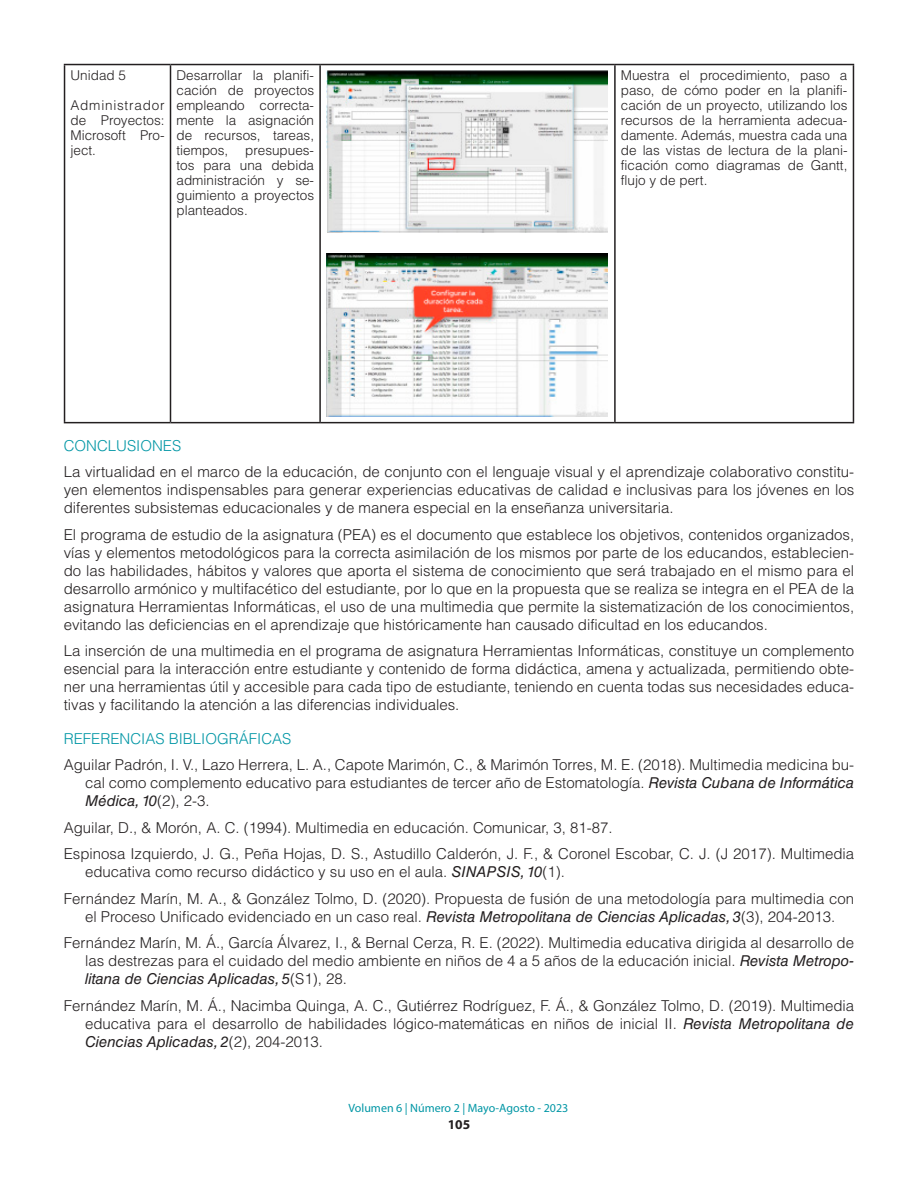
<style>
.page{position:relative;width:918px;height:1188px;background:#fff}
.page>*{position:absolute;margin:0;border:0;box-sizing:border-box;transform-origin:0 0}
.t1{font:300 15px/18px "Helvetica LT Std";color:#231f20;text-align:justify}
.t2{font:300 15px "Helvetica LT Std";color:#0096a5}
.t3{font:300 13.5px/15px "Helvetica LT Std";color:#231f20;text-align:justify}
.t4{font:700 13.5px "Myriad Pro";color:#231f20}
.t5{font:12px "Myriad Pro";color:#0096a5}
.s1{font-weight:400;font-style:italic}
</style>
<div class="page">
<hr style="left:64px;top:64px;width:107px;height:1px;background:#231f20">
<hr style="left:64px;top:65px;width:1px;height:357px;background:#231f20">
<hr style="left:171px;top:64px;width:149px;height:1px;background:#231f20">
<hr style="left:170px;top:65px;width:1px;height:357px;background:#231f20">
<hr style="left:320px;top:64px;width:295px;height:1px;background:#231f20">
<hr style="left:319px;top:65px;width:2px;height:357px;background:#231f20">
<hr style="left:615px;top:64px;width:239px;height:1px;background:#231f20">
<hr style="left:614px;top:65px;width:2px;height:357px;background:#231f20">
<hr style="left:853px;top:65px;width:1px;height:357px;background:#231f20">
<hr style="left:64px;top:422px;width:107px;height:1px;background:#231f20">
<hr style="left:171px;top:422px;width:149px;height:1px;background:#231f20">
<hr style="left:320px;top:422px;width:295px;height:1px;background:#231f20">
<hr style="left:615px;top:422px;width:239px;height:1px;background:#231f20">
<img style="left:326px;top:71px;width:282px;height:162px">
<img style="left:326px;top:254px;width:282px;height:163px">
<p class="t3" style="left:71px;top:68px;width:57px">Unidad 5</p>
<p class="t3" style="left:71px;top:98px;width:95px">Administrador de Proyectos:<br>Microsoft Pro&shy;ject.</p>
<p class="t3" style="left:177px;top:68px;width:139px">Desarrollar la planifi&shy;cación de proyectos empleando correcta&shy;mente la asignación de recursos, tareas, tiempos,</p>
<p class="t3" style="left:177px;top:143px;width:139px;text-indent:69px">presupues&shy;tos para una debida administración y se&shy;guimiento a proyectos planteados.</p>
<p class="t3" style="left:621px;top:68px;width:228px">Muestra el procedimiento, paso a paso, de cómo poder en la planifi&shy;cación de un proyecto, utilizando los recursos de la herramienta adecua&shy;damente. Además, muestra cada una de las vistas de lectura de la plani&shy;ficación como diagramas de Gantt, flujo y de pert.</p>
<p class="t2" style="left:64px;top:436px;width:119px">CONCLUSIONES</p>
<p class="t1" style="left:64px;top:463px;width:792px">La virtualidad en el marco de la educación, de conjunto con el lenguaje visual y el aprendizaje colaborativo constitu&shy;yen elementos indispensables para generar experiencias educativas de calidad e inclusivas para los jóvenes en los diferentes subsistemas educacionales y de manera especial en la enseñanza universitaria.</p>
<p class="t1" style="left:64px;top:525px;width:792px">El programa de estudio de la asignatura (PEA) es el documento que establece los objetivos, contenidos organizados, vías y elementos metodológicos para la correcta asimilación de los mismos por parte de los educandos, establecien&shy;do las habilidades, hábitos y valores que aporta el sistema de conocimiento que será trabajado en el mismo para el desarrollo armónico y multifacético del estudiante, por lo que en la propuesta que se realiza se integra en el PEA de la asignatura Herramientas Informáticas, el uso de una multimedia que permite la sistematización de los conocimientos, evitando las deficiencias en el aprendizaje que históricamente han causado dificultad en los educandos.</p>
<p class="t1" style="left:64px;top:642px;width:792px">La inserción de una multimedia en el programa de asignatura Herramientas Informáticas, constituye un complemento esencial para la interacción entre estudiante y contenido de forma didáctica, amena y actualizada, permitiendo obte&shy;ner una herramientas útil y accesible para cada tipo de estudiante, teniendo en cuenta todas sus necesidades educa&shy;tivas y facilitando la atención a las diferencias individuales.</p>
<p class="t2" style="left:64px;top:729px;width:229px">REFERENCIAS BIBLIOGRÁFICAS</p>
<p class="t1" style="left:85px;top:756px;width:771px;text-indent:-21px">Aguilar Padrón, I. V., Lazo Herrera, L. A., Capote Marimón, C., &amp; Marimón Torres, M. E. (2018). Multimedia medicina bu&shy;cal como complemento educativo para estudiantes de tercer año de Estomatología. <span class="s1">Revista Cubana de Informática Médica, 10</span>(2), 2-3.</p>
<p class="t1" style="left:64px;top:814px;width:792px;line-height:26.5px">Aguilar, D., &amp; Morón, A. C. (1994). Multimedia en educación. Comunicar, 3, 81-87.<br>Espinosa Izquierdo, J. G., Peña Hojas, D. S., Astudillo Calderón, J. F., &amp; Coronel Escobar, C. J. (J 2017). Multimedia</p>
<p class="t1" style="left:64px;top:859px;width:792px;line-height:26.5px;text-indent:21px">educativa como recurso didáctico y su uso en el aula. <span class="s1">SINAPSIS, 10</span>(1).<br>Fernández Marín, M. A., &amp; González Tolmo, D. (2020). Propuesta de fusión de una metodología para multimedia con</p>
<p class="t1" style="left:64px;top:903px;width:792px;line-height:26.5px;text-align:center">el Proceso Unificado evidenciado en un caso real. <span class="s1">Revista Metropolitana de Ciencias Aplicadas, 3</span>(3), 204-2013.<br>Fernández Marín, M. Á., García Álvarez, I., &amp; Bernal Cerza, R. E. (2022). Multimedia educativa dirigida al desarrollo de</p>
<p class="t1" style="left:85px;top:952px;width:771px">las destrezas para el cuidado del medio ambiente en niños de 4 a 5 años de la educación inicial. <span class="s1">Revista Metropo&shy;litana de Ciencias Aplicadas, 5</span>(S1), 28.</p>
<p class="t1" style="left:85px;top:996px;width:771px;text-indent:-21px">Fernández Marín, M. Á., Nacimba Quinga, A. C., Gutiérrez Rodríguez, F. Á., &amp; González Tolmo, D. (2019). Multimedia educativa para el desarrollo de habilidades lógico-matemáticas en niños de inicial II. <span class="s1">Revista Metropolitana de Ciencias Aplicadas, 2</span>(2), 204-2013.</p>
<p class="t5" style="left:349px;top:1101px;width:221px">Volumen 6 | Número 2 | Mayo-Agosto - 2023</p>
<p class="t4" style="left:448px;top:1116px;width:24px">105</p>
</div>
